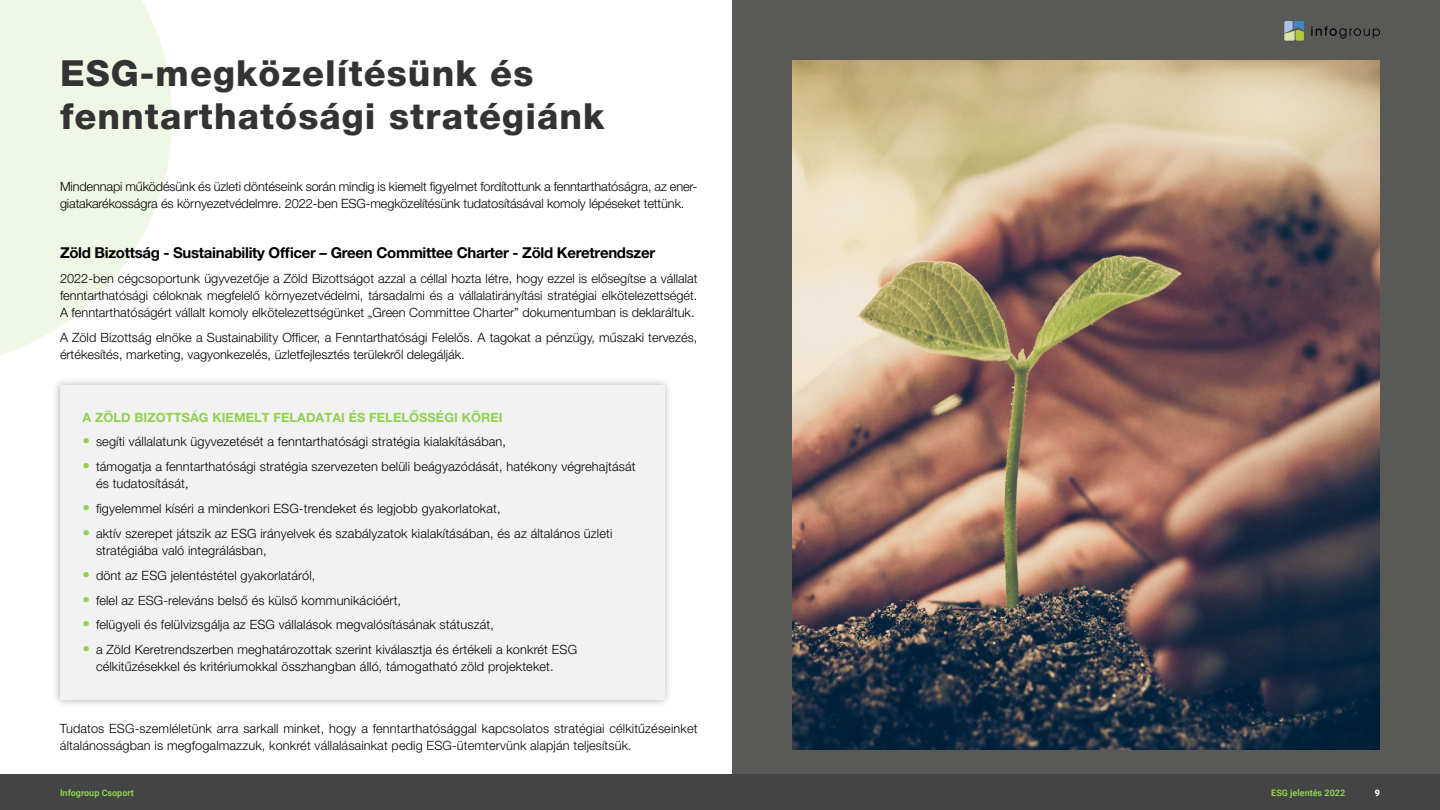
<style>
.page{position:relative;width:1440px;height:810px;background:#fff}
.page>*{position:absolute;margin:0;border:0;box-sizing:border-box;transform-origin:0 0}
.t1{font:800 36px/43.2px "Helvetica Neue LT Pro";letter-spacing:.03em;color:#333}
.t2{font:700 15px "Helvetica Neue LT Pro";letter-spacing:-.02em;color:#000}
.t3{font:300 12.75px/17.2px "Helvetica Neue LT Pro";letter-spacing:.01em;color:#000}
.t4{font:300 12.75px/17.2px "Helvetica Neue LT Pro";letter-spacing:-.01em;color:#000}
.t5{font:700 12.75px "Helvetica Neue LT Pro";letter-spacing:.01em;color:#8fd14f}
.t6{font:700 9px "Roboto";color:#8fd14f}
.t7{font:900 9px "Roboto";color:#fff}
.s1{font-weight:700;font-size:15px;color:#8fd14f}
</style>
<div class="page">
<svg style="left:0;top:0;width:172px;height:355px;fill:#eff8e5"></svg>
<div style="left:52px;top:377px;width:621px;height:332px;background:#000;opacity:.3"></div>
<div style="left:60px;top:386px;width:604px;height:314px;background:#f2f2f2"></div>
<div style="left:732px;top:0;width:708px;height:775px;background:#595957"></div>
<img style="left:792px;top:60px;width:588px;height:690px">
<div style="left:0;top:775px;width:1440px;height:35px;background:#434443"></div>
<svg style="left:1311px;top:26px;width:69px;height:12px"></svg>
<svg style="left:1284px;top:21px;width:20px;height:20px"></svg>
<h1 class="t1" style="left:60px;top:51px;width:546px">ESG-megközelítésünk és fenntarthatósági stratégiánk</h1>
<p class="t4" style="left:60px;top:178px;width:639px">Mindennapi működésünk és üzleti döntéseink során mindig is kiemelt figyelmet fordítottunk a fenntarthatóságra, az ener&shy;giatakarékosságra és környezetvédelmre. 2022-ben ESG-megközelítésünk tudatosításával komoly lépéseket tettünk.</p>
<p class="t2" style="left:60px;top:243px;width:597px">Zöld Bizottság - Sustainability Officer – Green Committee Charter - Zöld Keretrendszer</p>
<p class="t3" style="left:60px;top:269px;width:639px;text-align:justify">2022-ben cégcsoportunk ügyvezetője a Zöld Bizottságot azzal a céllal hozta létre, hogy ezzel is elősegítse a vállalat fenntarthatósági céloknak megfelelő környezetvédelmi, társadalmi és a vállalatirányítási stratégiai elkötelezettségét.<br>A fenntarthatóságért vállalt komoly elkötelezettségünket „Green Committee Charter” dokumentumban is deklaráltuk.</p>
<p class="t3" style="left:60px;top:328px;width:639px">A Zöld Bizottság elnöke a Sustainability Officer, a Fenntarthatósági Felelős. A tagokat a pénzügy, műszaki tervezés, értékesítés, marketing, vagyonkezelés, üzletfejlesztés terülekről delegálják.</p>
<p class="t5" style="left:83px;top:409px;width:422px">A ZÖLD BIZOTTSÁG KIEMELT FELADATAI ÉS FELELŐSSÉGI KÖREI</p>
<p class="t3" style="left:82px;top:433px;width:425px"><span class="s1">•</span> segíti vállalatunk ügyvezetését a fenntarthatósági stratégia kialakításában,</p>
<p class="t3" style="left:96px;top:458px;width:541px;text-indent:-14px"><span class="s1">•</span> támogatja a fenntarthatósági stratégia szervezeten belüli beágyazódását, hatékony végrehajtását és tudatosítását,</p>
<p class="t3" style="left:82px;top:500px;width:420px"><span class="s1">•</span> figyelemmel kíséri a mindenkori ESG-trendeket és legjobb gyakorlatokat,</p>
<p class="t3" style="left:96px;top:524px;width:518px;text-indent:-14px"><span class="s1">•</span> aktív szerepet játszik az ESG irányelvek és szabályzatok kialakításában, és az általános üzleti stratégiába való integrálásban,</p>
<p class="t3" style="left:82px;top:566px;width:234px"><span class="s1">•</span> dönt az ESG jelentéstétel gyakorlatáról,</p>
<p class="t3" style="left:82px;top:591px;width:320px"><span class="s1">•</span> felel az ESG-releváns belső és külső kommunikációért,</p>
<p class="t3" style="left:82px;top:616px;width:413px"><span class="s1">•</span> felügyeli és felülvizsgálja az ESG vállalások megvalósításának státuszát,</p>
<p class="t3" style="left:96px;top:641px;width:483px;text-indent:-14px"><span class="s1">•</span> a Zöld Keretrendszerben meghatározottak szerint kiválasztja és értékeli a konkrét ESG célkitűzésekkel és kritériumokkal összhangban álló, támogatható zöld projekteket.</p>
<p class="t3" style="left:60px;top:719px;width:639px">Tudatos ESG-szemléletünk arra sarkall minket, hogy a fenntarthatósággal kapcsolatos stratégiai célkitűzéseinket általánosságban is megfogalmazzuk, konkrét vállalásainkat pedig ESG-ütemtervünk alapján teljesítsük.</p>
<p class="t6" style="left:60px;top:786px;width:75px">Infogroup Csoport</p>
<p class="t6" style="left:1271px;top:786px;width:75px">ESG jelentés 2022</p>
<p class="t7" style="left:1375px;top:786px;width:7px">9</p>
</div>
